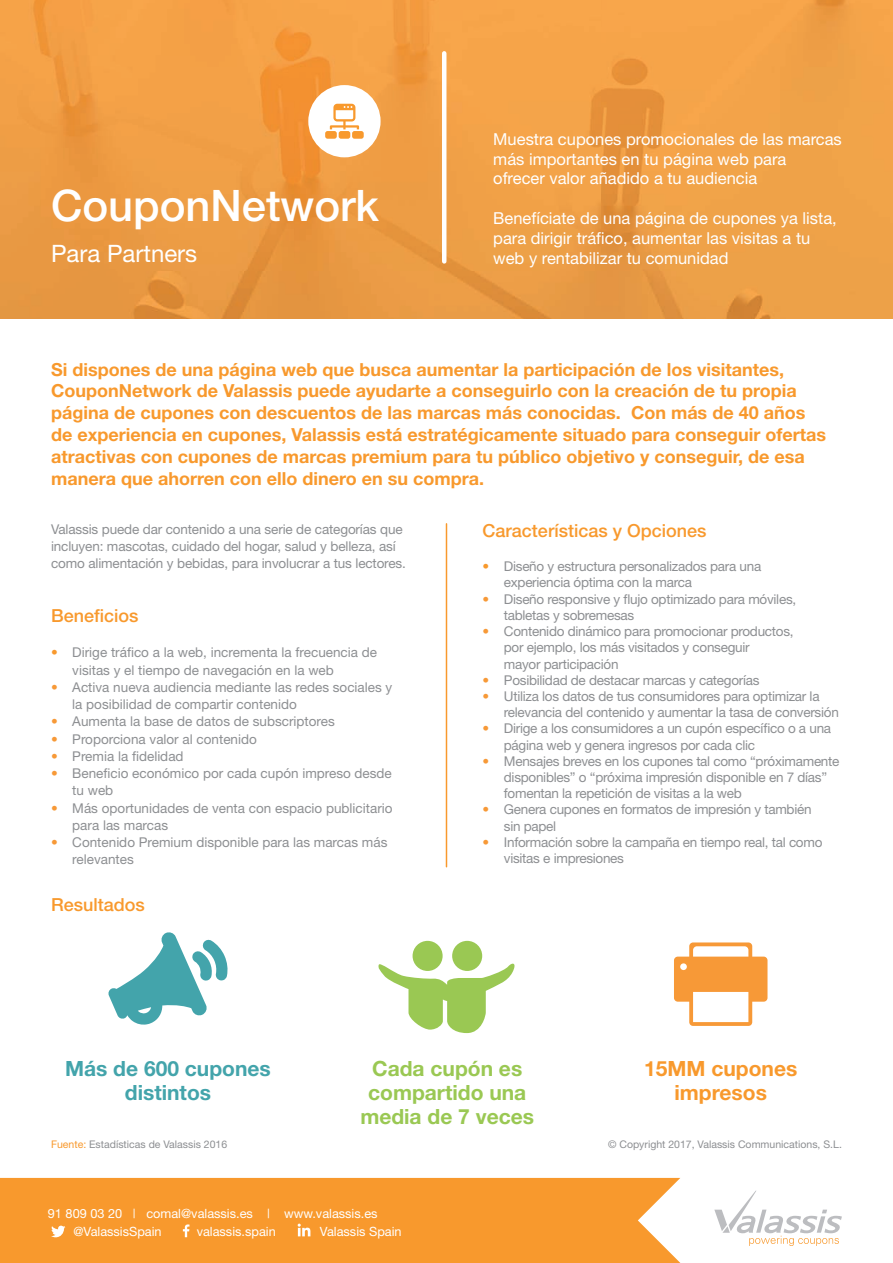
<style>
.page{position:relative;width:893px;height:1263px;background:#fff}
.page>*{position:absolute;margin:0;border:0;box-sizing:border-box;transform-origin:0 0}
.t1{font:500 43.5px "Helvetica Neue";color:#fff}
.t2{font:24px "Helvetica Neue";color:#fff}
.t3{font:700 21px/24px "Helvetica Neue";color:#9ac853;text-align:center}
.t4{font:700 21px/24px "Helvetica Neue";color:#43a4ab;text-align:center}
.t5{font:700 21px/24px "Helvetica Neue";color:#f8992d;text-align:center}
.t6{font:700 18px/21.9px "Helvetica Neue";color:#f8992d}
.t7{font:500 18px "Helvetica Neue";color:#f8992d}
.t8{font:16.5px/19.8px "Helvetica Neue";color:#fff}
.t9{font:13.5px/16.2px "Helvetica Neue";letter-spacing:-.02em;color:#8d8f92}
.t10{font:13.5px/17.2px "Helvetica Neue";color:#8d8f92}
.t11{font:12.75px/18px "Helvetica Neue";color:#fff}
.t12{font:10.5px "Helvetica Neue";color:#8d8f92}
.s1{color:#f8992d}
.s2{color:#f79937}
</style>
<div class="page">
<div style="left:0;top:1178px;width:681px;height:85px;background:#f8992d"></div>
<svg style="left:714px;top:1191px;width:128px;height:55px"></svg>
<img style="left:0;top:0;width:893px;height:319px">
<hr style="left:442px;top:53px;width:4px;height:208px;background:#fff">
<hr style="left:446px;top:524px;width:1px;height:343px;background:#f8992d">
<div style="left:308px;top:85px;width:73px;height:72px;background:#fff;border-radius:50%"></div>
<div style="left:325px;top:131px;width:12px;height:8px;background:#f8992d;border-radius:2px"></div>
<div style="left:339px;top:131px;width:11px;height:8px;background:#f8992d;border-radius:2px"></div>
<div style="left:352px;top:131px;width:12px;height:8px;background:#f8992d;border-radius:2px"></div>
<svg style="left:330px;top:104px;width:29px;height:25px"></svg>
<svg style="left:674px;top:942px;width:94px;height:84px"></svg>
<svg style="left:108px;top:932px;width:120px;height:93px"></svg>
<svg style="left:378px;top:941px;width:137px;height:92px"></svg>
<svg style="left:183px;top:1224px;width:6px;height:13px"></svg>
<svg style="left:51px;top:1226px;width:14px;height:11px"></svg>
<svg style="left:298px;top:1224px;width:12px;height:12px"></svg>
<h1 class="t1" style="left:51px;top:180px;width:329px">CouponNetwork</h1>
<h2 class="t2" style="left:51px;top:240px;width:148px">Para Partners</h2>
<p class="t8" style="left:493px;top:129px;width:350px">Muestra cupones promocionales de las marcas más importantes en tu página web para ofrecer valor añadido a tu audiencia</p>
<p class="t8" style="left:493px;top:208px;width:345px">Benefíciate de una página de cupones ya lista, para dirigir tráfico, aumentar las visitas a tu web y rentabilizar tu comunidad</p>
<p class="t6" style="left:51px;top:358px;width:777px">Si dispones de una página web que busca aumentar la participación de los visitantes, CouponNetwork de Valassis puede ayudarte a conseguirlo con la creación de tu propia página de cupones con descuentos de las marcas más conocidas. Con más de 40 años de experiencia en cupones, Valassis está estratégicamente situado para conseguir ofertas atractivas con cupones de marcas premium para tu público objetivo y conseguir, de esa manera que ahorren con ello dinero en su compra.</p>
<p class="t9" style="left:51px;top:520px;width:356px;line-height:17.2px">Valassis puede dar contenido a una serie de categorías que incluyen: mascotas, cuidado del hogar, salud y belleza, así como alimentación y bebidas, para involucrar a tus lectores.</p>
<h3 class="t7" style="left:51px;top:605px;width:89px">Beneficios</h3>
<p class="t10" style="left:72px;top:644px;width:306px;text-indent:-21px"><span class="s1">•</span> Dirige tráfico a la web, incrementa la frecuencia de visitas y el tiempo de navegación en la web</p>
<p class="t10" style="left:72px;top:678px;width:322px;text-indent:-21px"><span class="s2">•</span> Activa nueva audiencia mediante las redes sociales y la posibilidad de compartir contenido</p>
<p class="t10" style="left:51px;top:713px;width:285px"><span class="s2">•</span> Aumenta la base de datos de subscriptores</p>
<p class="t10" style="left:51px;top:730px;width:207px"><span class="s2">•</span> Proporciona valor al contenido</p>
<p class="t10" style="left:51px;top:747px;width:134px"><span class="s2">•</span> Premia la fidelidad</p>
<p class="t10" style="left:72px;top:764px;width:321px;text-indent:-21px"><span class="s2">•</span> Beneficio económico por cada cupón impreso desde tu web</p>
<p class="t10" style="left:72px;top:799px;width:322px;text-indent:-21px"><span class="s2">•</span> Más oportunidades de venta con espacio publicitario para las marcas</p>
<p class="t10" style="left:72px;top:833px;width:317px;text-indent:-21px"><span class="s2">•</span> Contenido Premium disponible para las marcas más relevantes</p>
<h3 class="t7" style="left:51px;top:893px;width:95px">Resultados</h3>
<h3 class="t7" style="left:483px;top:520px;width:225px">Características y Opciones</h3>
<p class="t9" style="left:504px;top:558px;width:259px;text-indent:-21px"><span class="s1">•</span> Diseño y estructura personalizados para una experiencia óptima con la marca</p>
<p class="t9" style="left:504px;top:591px;width:294px;text-indent:-21px"><span class="s2">•</span> Diseño responsive y flujo optimizado para móviles, tabletas y sobremesas</p>
<p class="t9" style="left:504px;top:623px;width:291px;text-indent:-21px"><span class="s2">•</span> Contenido dinámico para promocionar productos, por ejemplo, los más visitados y conseguir<br>mayor participación</p>
<p class="t9" style="left:483px;top:672px;width:278px"><span class="s2">•</span> Posibilidad de destacar marcas y categorías</p>
<p class="t9" style="left:504px;top:688px;width:336px;text-indent:-21px"><span class="s2">•</span> Utiliza los datos de tus consumidores para optimizar la relevancia del contenido y aumentar la tasa de conversión</p>
<p class="t9" style="left:504px;top:720px;width:329px;text-indent:-21px"><span class="s2">•</span> Dirige a los consumidores a un cupón específico o a una página web y genera ingresos por cada clic</p>
<p class="t9" style="left:504px;top:753px;width:337px;text-indent:-21px"><span class="s2">•</span> Mensajes breves en los cupones tal como “próximamente disponibles” o “próxima impresión disponible en 7 días” fomentan la repetición de visitas a la web</p>
<p class="t9" style="left:504px;top:801px;width:309px;text-indent:-21px"><span class="s2">•</span> Genera cupones en formatos de impresión y también sin papel</p>
<p class="t9" style="left:504px;top:834px;width:320px;text-indent:-21px"><span class="s2">•</span> Información sobre la campaña en tiempo real, tal como visitas e impresiones</p>
<h3 class="t3" style="left:360px;top:1056px;width:175px">Cada cupón es compartido una media de 7 veces</h3>
<h3 class="t4" style="left:65px;top:1056px;width:207px">Más de 600 cupones distintos</h3>
<h3 class="t5" style="left:644px;top:1056px;width:155px">15MM cupones impresos</h3>
<p class="t12" style="left:51px;top:1138px;width:178px"><span class="s1">Fuente:</span> Estadísticas de Valassis 2016</p>
<p class="t12" style="left:608px;top:1138px;width:235px">© Copyright 2017, Valassis Communications, S.L.</p>
<p class="t11" style="left:73px;top:1204px;width:306px;text-indent:-26px">91 809 03 20 | comal@valassis.es | www.valassis.es @ValassisSpain</p>
<p class="t11" style="left:197px;top:1222px;width:81px">valassis.spain</p>
<p class="t11" style="left:320px;top:1222px;width:83px">Valassis Spain</p>
</div>
